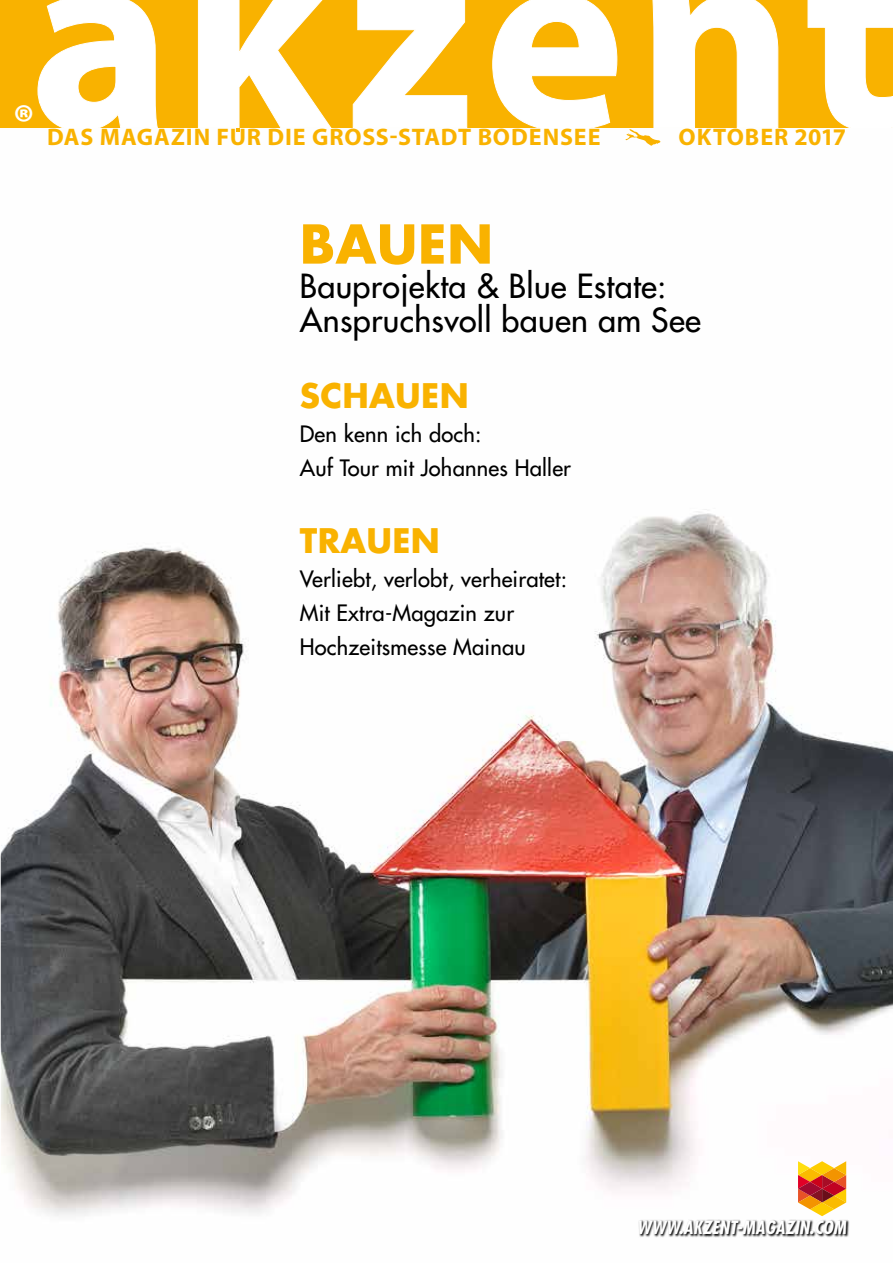
<style>
.page{position:relative;width:893px;height:1263px;background:#fff}
.page>*{position:absolute;margin:0;border:0;box-sizing:border-box;transform-origin:0 0}
.t1{font:700 267px "Myriad Pro";letter-spacing:.04em;color:#fff}
.t2{font:700 52.2px "Futura Std";letter-spacing:.01em;color:#f9b200}
.t3{font:700 48px "Myriad Pro";color:#fff}
.t4{font:700 33px "Futura Std";letter-spacing:.01em;color:#f9b200}
.t5{font:500 32.4px/34px "Futura Std";letter-spacing:.01em;color:#000}
.t6{font:700 24px "Myriad Pro";letter-spacing:.035em;color:#f9b200}
.t7{font:500 21.9px/34px "Futura Std";letter-spacing:.01em;color:#000}
.t8{font:italic 700 condensed 18px "Futura Std";letter-spacing:.01em;color:#fff}
</style>
<div class="page">
<img style="left:0;top:509px;width:893px;height:729px">
<div style="left:0;top:0;width:893px;height:128px;background:#f9b200"></div>
<svg style="left:37px;top:0;width:121px;height:128px"></svg>
<svg style="left:352px;top:0;width:115px;height:128px"></svg>
<svg style="left:492px;top:0;width:126px;height:128px"></svg>
<svg style="left:807px;top:0;width:86px;height:128px"></svg>
<svg style="left:198px;top:0;width:134px;height:132px"></svg>
<svg style="left:625px;top:0;width:154px;height:146px"></svg>
<svg style="left:798px;top:1161px;width:48px;height:55px"></svg>
<svg style="left:638px;top:1219px;width:211px;height:18px"></svg>
<h1 class="t1" style="left:30px;top:-112px;width:873px">akzent</h1>
<p class="t6" style="left:47px;top:123px;width:555px">DAS MAGAZIN FUR DIE GROSS-STADT BODENSEE</p>
<p class="t6" style="left:679px;top:123px;width:169px">OKTOBER 2017</p>
<h3 class="t3" style="left:13px;top:95px;width:24px">®</h3>
<h2 class="t2" style="left:300px;top:209px;width:195px">BAUEN</h2>
<h3 class="t5" style="left:300px;top:269px;width:403px">Bauprojekta &amp; Blue Estate:<br>Anspruchsvoll bauen am See</h3>
<h3 class="t4" style="left:300px;top:374px;width:170px">SCHAUEN</h3>
<p class="t7" style="left:300px;top:417px;width:273px">Den kenn ich doch:<br>Auf Tour mit Johannes Haller</p>
<h3 class="t4" style="left:300px;top:518px;width:142px">TRAUEN</h3>
<p class="t7" style="left:300px;top:562px;width:269px">Verliebt, verlobt, verheiratet:<br>Mit Extra-Magazin zur<br>Hochzeitsmesse Mainau</p>
<p class="t8" style="left:637px;top:1216px;width:211px">WWW.AKZENT-MAGAZIN.COM</p>
</div>
